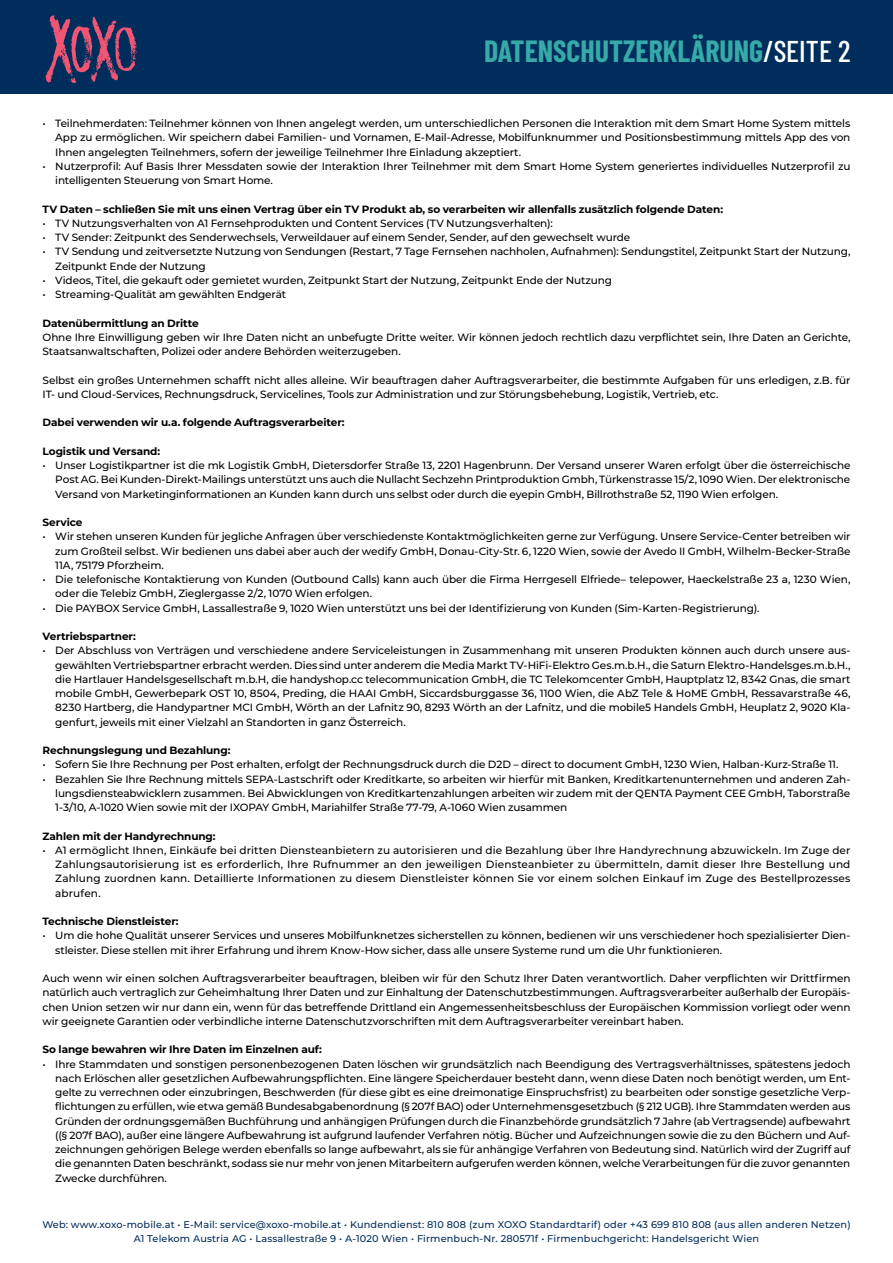
<style>
.page{position:relative;width:893px;height:1263px;background:#fff}
.page>*{position:absolute;margin:0;border:0;box-sizing:border-box;transform-origin:0 0}
.t1{font:700 30px "Barlow Condensed";color:#36a9a8}
.t2{font:500 10.5px/14.2px "Montserrat";letter-spacing:-.01em;color:#000;text-align:justify}
.t3{font:700 10.5px "Montserrat";letter-spacing:-.01em;color:#000}
.t4{font:500 9.75px/13.5px "Montserrat";letter-spacing:.015em;color:#002d5b;text-align:center}
.s1{font-weight:500;color:#fff}
</style>
<div class="page">
<div style="left:0;top:0;width:893px;height:94px;background:#002d5b"></div>
<svg style="left:46px;top:15px;width:92px;height:68px"></svg>
<h1 class="t1" style="left:484px;top:30px;width:368px">DATENSCHUTZERKLÄRUNG<span class="s1">/SEITE 2</span></h1>
<p class="t2" style="left:55px;top:116px;width:797px;text-indent:-13px">• Teilnehmerdaten: Teilnehmer können von Ihnen angelegt werden, um unterschiedlichen Personen die Interaktion mit dem Smart Home System mittels App zu ermöglichen. Wir speichern dabei Familien- und Vornamen, E-Mail-Adresse, Mobilfunknummer und Positionsbestimmung mittels App des von Ihnen angelegten Teilnehmers, sofern der jeweilige Teilnehmer Ihre Einladung akzeptiert.</p>
<p class="t2" style="left:55px;top:159px;width:797px;text-indent:-13px">• Nutzerprofil: Auf Basis Ihrer Messdaten sowie der Interaktion Ihrer Teilnehmer mit dem Smart Home System generiertes individuelles Nutzerprofil zu intelligenten Steuerung von Smart Home.</p>
<p class="t3" style="left:43px;top:201px;width:682px">TV Daten – schließen Sie mit uns einen Vertrag über ein TV Produkt ab, so verarbeiten wir allenfalls zusätzlich folgende Daten:</p>
<p class="t2" style="left:43px;top:216px;width:512px">• TV Nutzungsverhalten von A1 Fernsehprodukten und Content Services (TV Nutzungsverhalten):</p>
<p class="t2" style="left:43px;top:230px;width:589px">• TV Sender: Zeitpunkt des Senderwechsels, Verweildauer auf einem Sender, Sender, auf den gewechselt wurde</p>
<p class="t2" style="left:55px;top:244px;width:797px;text-indent:-13px">• TV Sendung und zeitversetzte Nutzung von Sendungen (Restart, 7 Tage Fernsehen nachholen, Aufnahmen): Sendungstitel, Zeitpunkt Start der Nutzung,<br>Zeitpunkt Ende der Nutzung</p>
<p class="t2" style="left:43px;top:273px;width:571px">• Videos, Titel, die gekauft oder gemietet wurden, Zeitpunkt Start der Nutzung, Zeitpunkt Ende der Nutzung</p>
<p class="t2" style="left:43px;top:287px;width:245px">• Streaming-Qualität am gewählten Endgerät</p>
<p class="t3" style="left:43px;top:315px;width:158px">Datenübermittlung an Dritte</p>
<p class="t2" style="left:43px;top:330px;width:809px">Ohne Ihre Einwilligung geben wir Ihre Daten nicht an unbefugte Dritte weiter. Wir können jedoch rechtlich dazu verpflichtet sein, Ihre Daten an Gerichte,<br>Staatsanwaltschaften, Polizei oder andere Behörden weiterzugeben.</p>
<p class="t2" style="left:43px;top:372px;width:809px">Selbst ein großes Unternehmen schafft nicht alles alleine. Wir beauftragen daher Auftragsverarbeiter, die bestimmte Aufgaben für uns erledigen, z.B. für<br>IT- und Cloud-Services, Rechnungsdruck, Servicelines, Tools zur Administration und zur Störungsbehebung, Logistik, Vertrieb, etc.</p>
<p class="t3" style="left:43px;top:415px;width:304px">Dabei verwenden wir u.a. folgende Auftragsverarbeiter:</p>
<p class="t3" style="left:43px;top:444px;width:119px">Logistik und Versand:</p>
<p class="t2" style="left:55px;top:458px;width:797px;text-indent:-13px">• Unser Logistikpartner ist die mk Logistik GmbH, Dietersdorfer Straße 13, 2201 Hagenbrunn. Der Versand unserer Waren erfolgt über die österreichische Post AG. Bei Kunden-Direkt-Mailings unterstützt uns auch die Nullacht Sechzehn Printproduktion Gmbh, Türkenstrasse 15/2, 1090 Wien. Der elektronische Versand von Marketinginformationen an Kunden kann durch uns selbst oder durch die eyepin GmbH, Billrothstraße 52, 1190 Wien erfolgen.</p>
<p class="t3" style="left:43px;top:515px;width:42px">Service</p>
<p class="t2" style="left:55px;top:529px;width:797px;text-indent:-13px">• Wir stehen unseren Kunden für jegliche Anfragen über verschiedenste Kontaktmöglichkeiten gerne zur Verfügung. Unsere Service-Center betreiben wir zum Großteil selbst. Wir bedienen uns dabei aber auch der wedify GmbH, Donau-City-Str. 6, 1220 Wien, sowie der Avedo II GmbH, Wilhelm-Becker-Straße 11A, 75179 Pforzheim.</p>
<p class="t2" style="left:55px;top:572px;width:797px;text-indent:-13px">• Die telefonische Kontaktierung von Kunden (Outbound Calls) kann auch über die Firma Herrgesell Elfriede– telepower, Haeckelstraße 23 a, 1230 Wien, oder die Telebiz GmbH, Zieglergasse 2/2, 1070 Wien erfolgen.</p>
<p class="t2" style="left:43px;top:600px;width:718px">• Die PAYBOX Service GmbH, Lassallestraße 9, 1020 Wien unterstützt uns bei der Identifizierung von Kunden (Sim-Karten-Registrierung).</p>
<p class="t3" style="left:43px;top:629px;width:95px">Vertriebspartner:</p>
<p class="t2" style="left:55px;top:643px;width:797px;text-indent:-13px">• Der Abschluss von Verträgen und verschiedene andere Serviceleistungen in Zusammenhang mit unseren Produkten können auch durch unsere aus&shy;gewählten Vertriebspartner erbracht werden. Dies sind unter anderem die Media Markt TV-HiFi-Elektro Ges.m.b.H., die Saturn Elektro-Handelsges.m.b.H., die Hartlauer Handelsgesellschaft m.b.H, die handyshop.cc telecommunication GmbH, die TC Telekomcenter GmbH, Hauptplatz 12, 8342 Gnas, die smart mobile GmbH, Gewerbepark OST 10, 8504, Preding, die HAAI GmbH, Siccardsburggasse 36, 1100 Wien, die AbZ Tele &amp; HoME GmbH, Ressavarstraße 46, 8230 Hartberg, die Handypartner MCI GmbH, Wörth an der Lafnitz 90, 8293 Wörth an der Lafnitz, und die mobile5 Handels GmbH, Heuplatz 2, 9020 Kla&shy;genfurt, jeweils mit einer Vielzahl an Standorten in ganz Österreich.</p>
<p class="t3" style="left:43px;top:743px;width:190px">Rechnungslegung und Bezahlung:</p>
<p class="t2" style="left:43px;top:757px;width:797px">• Sofern Sie Ihre Rechnung per Post erhalten, erfolgt der Rechnungsdruck durch die D2D – direct to document GmbH, 1230 Wien, Halban-Kurz-Straße 11.</p>
<p class="t2" style="left:55px;top:771px;width:797px;text-indent:-13px">• Bezahlen Sie Ihre Rechnung mittels SEPA-Lastschrift oder Kreditkarte, so arbeiten wir hierfür mit Banken, Kreditkartenunternehmen und anderen Zah&shy;lungsdiensteabwicklern zusammen. Bei Abwicklungen von Kreditkartenzahlungen arbeiten wir zudem mit der QENTA Payment CEE GmbH, Taborstraße 1-3/10, A-1020 Wien sowie mit der IXOPAY GmbH, Mariahilfer Straße 77-79, A-1060 Wien zusammen</p>
<p class="t3" style="left:43px;top:828px;width:175px">Zahlen mit der Handyrechnung:</p>
<p class="t2" style="left:55px;top:842px;width:797px;text-indent:-13px">• A1 ermöglicht Ihnen, Einkäufe bei dritten Diensteanbietern zu autorisieren und die Bezahlung über Ihre Handyrechnung abzuwickeln. Im Zuge der Zahlungsautorisierung ist es erforderlich, Ihre Rufnummer an den jeweiligen Diensteanbieter zu übermitteln, damit dieser Ihre Bestellung und Zahlung zuordnen kann. Detaillierte Informationen zu diesem Dienstleister können Sie vor einem solchen Einkauf im Zuge des Bestellprozesses abrufen.</p>
<p class="t3" style="left:43px;top:914px;width:138px">Technische Dienstleister:</p>
<p class="t2" style="left:55px;top:928px;width:797px;text-indent:-13px">• Um die hohe Qualität unserer Services und unseres Mobilfunknetzes sicherstellen zu können, bedienen wir uns verschiedener hoch spezialisierter Dien&shy;stleister. Diese stellen mit ihrer Erfahrung und ihrem Know-How sicher, dass alle unsere Systeme rund um die Uhr funktionieren.</p>
<p class="t2" style="left:43px;top:971px;width:809px">Auch wenn wir einen solchen Auftragsverarbeiter beauftragen, bleiben wir für den Schutz Ihrer Daten verantwortlich. Daher verpflichten wir Drittfirmen natürlich auch vertraglich zur Geheimhaltung Ihrer Daten und zur Einhaltung der Datenschutzbestimmungen. Auftragsverarbeiter außerhalb der Europäis&shy;chen Union setzen wir nur dann ein, wenn für das betreffende Drittland ein Angemessenheitsbeschluss der Europäischen Kommission vorliegt oder wenn wir geeignete Garantien oder verbindliche interne Datenschutzvorschriften mit dem Auftragsverarbeiter vereinbart haben.</p>
<p class="t3" style="left:43px;top:1042px;width:281px">So lange bewahren wir Ihre Daten im Einzelnen auf:</p>
<p class="t2" style="left:55px;top:1056px;width:797px;text-indent:-13px">• Ihre Stammdaten und sonstigen personenbezogenen Daten löschen wir grundsätzlich nach Beendigung des Vertragsverhältnisses, spätestens jedoch nach Erlöschen aller gesetzlichen Aufbewahrungspflichten. Eine längere Speicherdauer besteht dann, wenn diese Daten noch benötigt werden, um Ent&shy;gelte zu verrechnen oder einzubringen, Beschwerden (für diese gibt es eine dreimonatige Einspruchsfrist) zu bearbeiten oder sonstige gesetzliche Verp&shy;flichtungen zu erfüllen, wie etwa gemäß Bundesabgabenordnung (§ 207f BAO) oder Unternehmensgesetzbuch (§ 212 UGB). Ihre Stammdaten werden aus Gründen der ordnungsgemäßen Buchführung und anhängigen Prüfungen durch die Finanzbehörde grundsätzlich 7 Jahre (ab Vertragsende) aufbewahrt ((§ 207f BAO), außer eine längere Aufbewahrung ist aufgrund laufender Verfahren nötig. Bücher und Aufzeichnungen sowie die zu den Büchern und Auf&shy;zeichnungen gehörigen Belege werden ebenfalls so lange aufbewahrt, als sie für anhängige Verfahren von Bedeutung sind. Natürlich wird der Zugriff auf die genannten Daten beschränkt, sodass sie nur mehr von jenen Mitarbeitern aufgerufen werden können, welche Verarbeitungen für die zuvor genannten Zwecke durchführen.</p>
<p class="t4" style="left:42px;top:1217px;width:810px">Web: www.xoxo-mobile.at • E-Mail: service@xoxo-mobile.at • Kundendienst: 810 808 (zum XOXO Standardtarif) oder +43 699 810 808 (aus allen anderen Netzen)<br>A1 Telekom Austria AG • Lassallestraße 9 • A-1020 Wien • Firmenbuch-Nr. 280571f • Firmenbuchgericht: Handelsgericht Wien</p>
</div>
